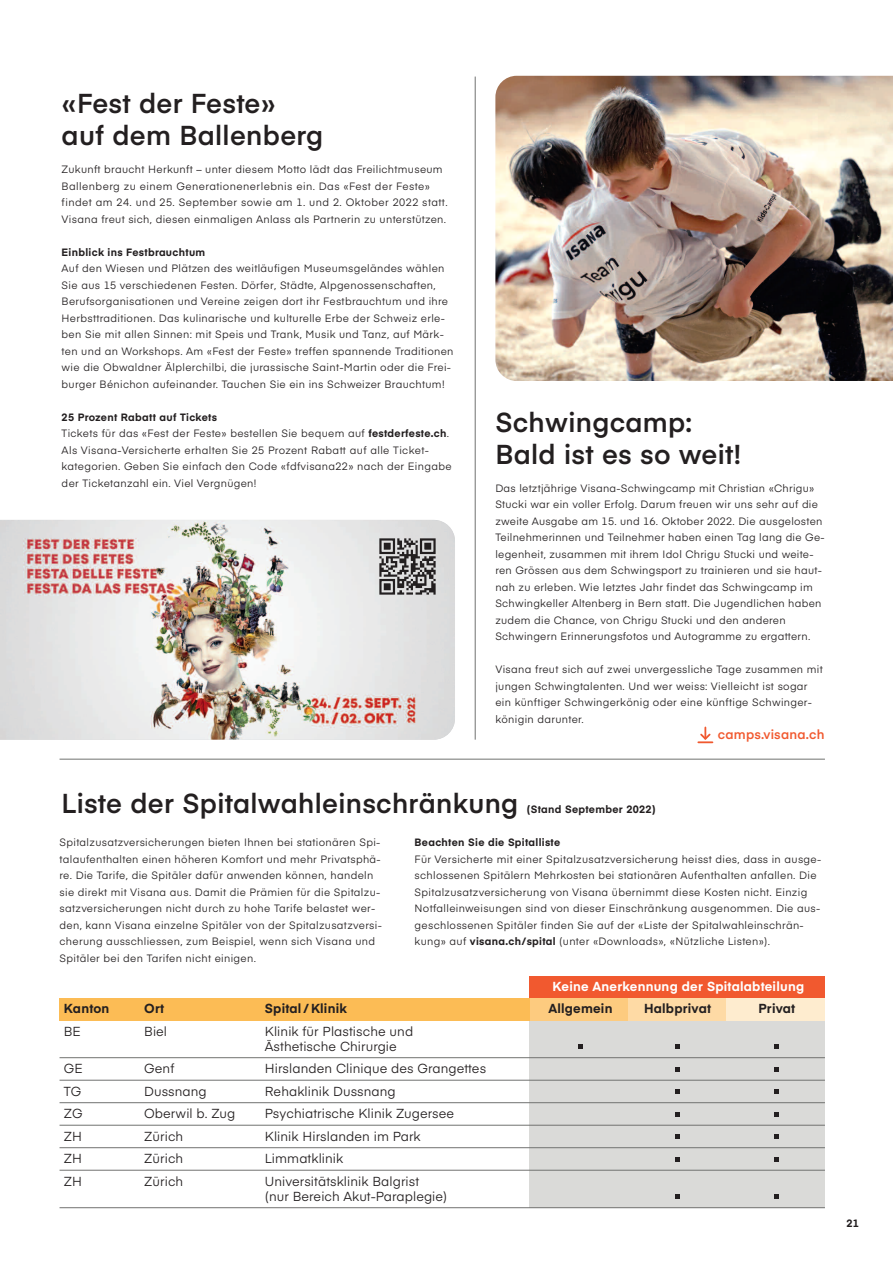
<style>
.page{position:relative;width:893px;height:1263px;background:#fff}
.page>*{position:absolute;margin:0;border:0;box-sizing:border-box;transform-origin:0 0}
.t1{font:600 27px/31.5px "Eina 03";letter-spacing:.01em;color:#231f20}
.t2{font:12.9px/15px "Eina 03";letter-spacing:.005em;color:#231f20}
.t3{font:700 12.9px "Eina 03";letter-spacing:.015em;color:#231f20}
.t4{font:700 12.9px "Eina 03";letter-spacing:.02em;color:#fff}
.t5{font:600 12.9px "Eina 03";letter-spacing:.015em;color:#f1592f}
.t6{font:10.5px/16.5px "Eina 03";letter-spacing:.03em;color:#231f20}
.t7{font:700 10.5px "Eina 03";letter-spacing:.03em;color:#231f20}
.s1{font-weight:700}
</style>
<div class="page">
<div style="left:530px;top:976px;width:295px;height:22px;background:#f1592f"></div>
<div style="left:530px;top:998px;width:98px;height:23px;background:#fdcb7f"></div>
<div style="left:60px;top:998px;width:470px;height:23px;background:#fcbc55"></div>
<div style="left:628px;top:998px;width:99px;height:23px;background:#fedaa5"></div>
<div style="left:727px;top:998px;width:98px;height:23px;background:#feeccf"></div>
<div style="left:530px;top:1021px;width:295px;height:187px;background:#dadad8"></div>
<hr style="left:60px;top:1057px;width:765px;height:1px;background:#717270">
<hr style="left:60px;top:1080px;width:765px;height:1px;background:#717270">
<hr style="left:60px;top:1102px;width:765px;height:1px;background:#717270">
<hr style="left:60px;top:1125px;width:765px;height:1px;background:#717270">
<hr style="left:60px;top:1147px;width:765px;height:1px;background:#717270">
<hr style="left:60px;top:1170px;width:765px;height:1px;background:#717270">
<hr style="left:60px;top:1207px;width:765px;height:1px;background:#717270">
<svg style="left:578px;top:1044px;width:5px;height:5px"></svg>
<svg style="left:675px;top:1044px;width:5px;height:5px"></svg>
<svg style="left:775px;top:1044px;width:4px;height:5px"></svg>
<svg style="left:675px;top:1112px;width:5px;height:4px"></svg>
<svg style="left:775px;top:1112px;width:4px;height:4px"></svg>
<svg style="left:675px;top:1194px;width:5px;height:5px"></svg>
<svg style="left:775px;top:1194px;width:4px;height:5px"></svg>
<svg style="left:675px;top:1157px;width:5px;height:4px"></svg>
<svg style="left:775px;top:1157px;width:4px;height:4px"></svg>
<svg style="left:675px;top:1089px;width:5px;height:5px"></svg>
<svg style="left:775px;top:1089px;width:4px;height:5px"></svg>
<svg style="left:675px;top:1067px;width:5px;height:4px"></svg>
<svg style="left:775px;top:1067px;width:4px;height:4px"></svg>
<svg style="left:675px;top:1134px;width:5px;height:5px"></svg>
<svg style="left:775px;top:1134px;width:4px;height:5px"></svg>
<hr style="left:60px;top:759px;width:765px;height:1px;background:#717270">
<hr style="left:475px;top:77px;width:1px;height:663px;background:#717270">
<img style="left:495px;top:76px;width:398px;height:305px">
<img style="left:0;top:520px;width:455px;height:220px">
<img style="left:380px;top:538px;width:56px;height:56px">
<svg style="left:698px;top:727px;width:14px;height:16px"></svg>
<h1 class="t1" style="left:62px;top:91px;width:263px">«Fest der Feste» auf dem Ballenberg</h1>
<p class="t6" style="left:62px;top:162px;width:387px">Zukunft braucht Herkunft – unter diesem Motto lädt das Freilichtmuseum Ballenberg zu einem Generationenerlebnis ein. Das «Fest der Feste» findet am 24. und 25. September sowie am 1. und 2. Oktober 2022 statt.<br>Visana freut sich, diesen einmaligen Anlass als Partnerin zu unterstützen.</p>
<p class="t7" style="left:62px;top:248px;width:145px">Einblick ins Festbrauchtum</p>
<p class="t6" style="left:62px;top:261px;width:393px">Auf den Wiesen und Plätzen des weitläufigen Museumsgeländes wählen Sie aus 15 verschiedenen Festen. Dörfer, Städte, Alpgenossenschaften, Berufsorganisationen und Vereine zeigen dort ihr Festbrauchtum und ihre Herbsttraditionen. Das kulinarische und kulturelle Erbe der Schweiz erle&shy;ben Sie mit allen Sinnen: mit Speis und Trank, Musik und Tanz, auf Märk&shy;ten und an Workshops. Am «Fest der Feste» treffen spannende Traditionen wie die Obwaldner Älplerchilbi, die jurassische Saint-Martin oder die Frei&shy;burger Bénichon aufeinander. Tauchen Sie ein ins Schweizer Brauchtum!</p>
<p class="t6" style="left:62px;top:410px;width:391px"><span class="s1">25 Prozent Rabatt auf Tickets<br></span>Tickets für das «Fest der Feste» bestellen Sie bequem auf <span class="s1">festderfeste.ch</span>.<br>Als Visana-Versicherte erhalten Sie 25 Prozent Rabatt auf alle Ticket&shy;kategorien. Geben Sie einfach den Code «fdfvisana22» nach der Eingabe der Ticketanzahl ein. Viel Vergnügen!</p>
<h1 class="t1" style="left:495px;top:410px;width:247px">Schwingcamp:<br>Bald ist es so weit!</h1>
<p class="t6" style="left:495px;top:481px;width:331px">Das letztjährige Visana-Schwingcamp mit Christian «Chrigu» Stucki war ein voller Erfolg. Darum freuen wir uns sehr auf die zweite Ausgabe am 15. und 16. Oktober 2022. Die ausgelosten Teilnehmerinnen und Teilnehmer haben einen Tag lang die Ge&shy;legenheit, zusammen mit ihrem Idol Chrigu Stucki und weite&shy;ren Grössen aus dem Schwingsport zu trainieren und sie haut&shy;nah zu erleben. Wie letztes Jahr findet das Schwingcamp im Schwingkeller Altenberg in Bern statt. Die Jugendlichen haben zudem die Chance, von Chrigu Stucki und den anderen Schwingern Erinnerungsfotos und Autogramme zu ergattern.</p>
<p class="t6" style="left:495px;top:663px;width:329px">Visana freut sich auf zwei unvergessliche Tage zusammen mit jungen Schwingtalenten. Und wer weiss: Vielleicht ist sogar ein künftiger Schwingerkönig oder eine künftige Schwinger&shy;königin darunter.</p>
<p class="t5" style="left:718px;top:730px;width:108px">camps.visana.ch</p>
<h1 class="t1" style="left:62px;top:791px;width:458px">Liste der Spitalwahleinschränkung</h1>
<p class="t7" style="left:527px;top:806px;width:131px">(Stand September 2022)</p>
<p class="t6" style="left:60px;top:835px;width:324px">Spitalzusatzversicherungen bieten Ihnen bei stationären Spi&shy;talaufenthalten einen höheren Komfort und mehr Privatsphä&shy;re. Die Tarife, die Spitäler dafür anwenden können, handeln sie direkt mit Visana aus. Damit die Prämien für die Spitalzu&shy;satzversicherungen nicht durch zu hohe Tarife belastet wer&shy;den, kann Visana einzelne Spitäler von der Spitalzusatzversi&shy;cherung ausschliessen, zum Beispiel, wenn sich Visana und Spitäler bei den Tarifen nicht einigen.</p>
<p class="t7" style="left:415px;top:839px;width:147px">Beachten Sie die Spitalliste</p>
<p class="t6" style="left:415px;top:852px;width:408px">Für Versicherte mit einer Spitalzusatzversicherung heisst dies, dass in ausge&shy;schlossenen Spitälern Mehrkosten bei stationären Aufenthalten anfallen. Die Spitalzusatzversicherung von Visana übernimmt diese Kosten nicht. Einzig Notfalleinweisungen sind von dieser Einschränkung ausgenommen. Die aus&shy;geschlossenen Spitäler finden Sie auf der «Liste der Spitalwahleinschrän&shy;kung» auf <span class="s1">visana.ch/spital</span> (unter «Downloads», «Nützliche Listen»).</p>
<p class="t4" style="left:552px;top:982px;width:253px">Keine Anerkennung der Spitalabteilung</p>
<p class="t3" style="left:64px;top:1004px;width:47px">Kanton</p>
<p class="t3" style="left:144px;top:1004px;width:21px">Ort</p>
<p class="t3" style="left:265px;top:1004px;width:83px">Spital /Klinik</p>
<p class="t3" style="left:548px;top:1004px;width:66px">Allgemein</p>
<p class="t3" style="left:644px;top:1004px;width:69px">Halbprivat</p>
<p class="t3" style="left:759px;top:1004px;width:38px">Privat</p>
<p class="t2" style="left:64px;top:1025px;width:18px">BE</p>
<p class="t2" style="left:144px;top:1025px;width:24px">Biel</p>
<p class="t2" style="left:265px;top:1025px;width:150px">Klinik für Plastische und<br>Ästhetische Chirurgie</p>
<p class="t2" style="left:64px;top:1063px;width:20px">GE</p>
<p class="t2" style="left:144px;top:1063px;width:32px">Genf</p>
<p class="t2" style="left:265px;top:1063px;width:223px">Hirslanden Clinique des Grangettes</p>
<p class="t2" style="left:64px;top:1085px;width:19px">TG</p>
<p class="t2" style="left:144px;top:1085px;width:64px">Dussnang</p>
<p class="t2" style="left:265px;top:1085px;width:132px">Rehaklinik Dussnang</p>
<p class="t2" style="left:64px;top:1108px;width:20px">ZG</p>
<p class="t2" style="left:144px;top:1108px;width:93px">Oberwil b. Zug</p>
<p class="t2" style="left:265px;top:1108px;width:191px">Psychiatrische Klinik Zugersee</p>
<p class="t2" style="left:64px;top:1130px;width:20px">ZH</p>
<p class="t2" style="left:144px;top:1130px;width:41px">Zürich</p>
<p class="t2" style="left:265px;top:1130px;width:157px">Klinik Hirslanden im Park</p>
<p class="t2" style="left:64px;top:1153px;width:20px">ZH</p>
<p class="t2" style="left:144px;top:1153px;width:41px">Zürich</p>
<p class="t2" style="left:265px;top:1153px;width:80px">Limmatklinik</p>
<p class="t2" style="left:64px;top:1175px;width:20px">ZH</p>
<p class="t2" style="left:144px;top:1175px;width:41px">Zürich</p>
<p class="t2" style="left:265px;top:1175px;width:184px">Universitätsklinik Balgrist<br>(nur Bereich Akut-Paraplegie)</p>
<p class="t7" style="left:846px;top:1220px;width:14px">21</p>
</div>
